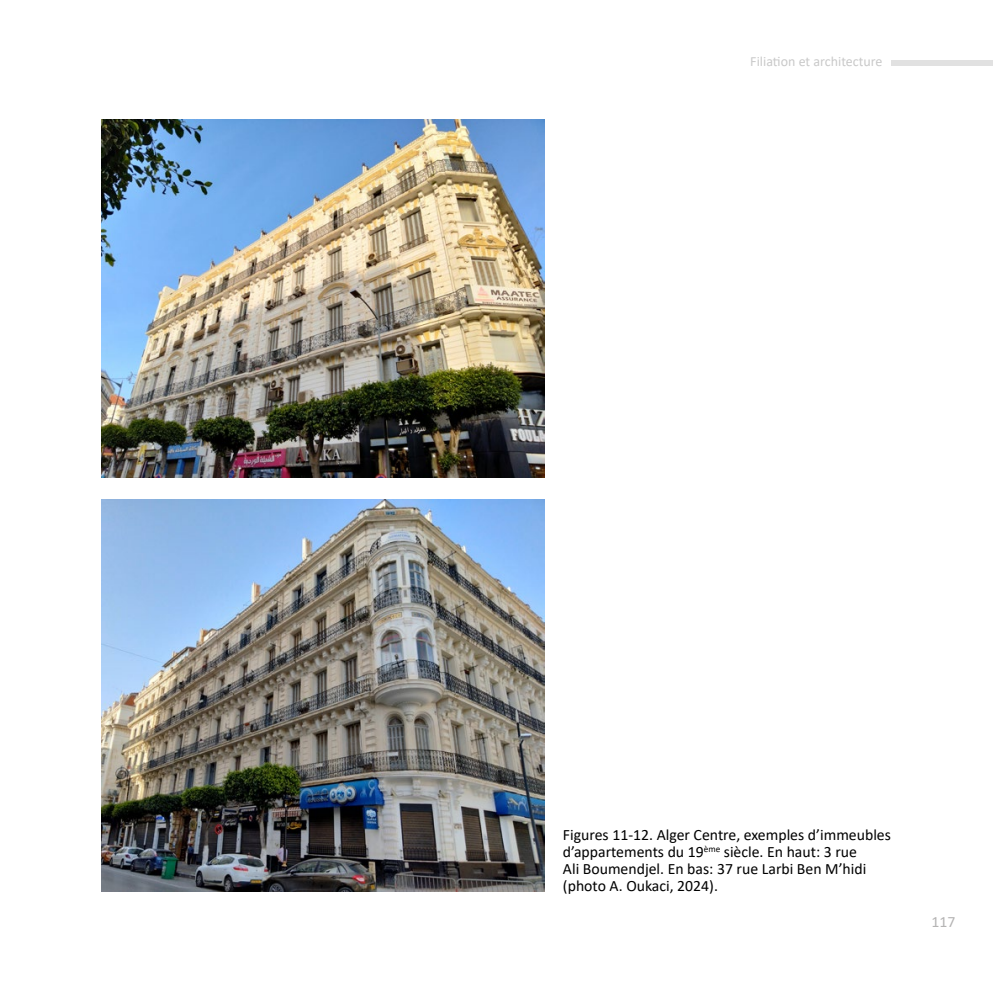
<style>
.page{position:relative;width:993px;height:993px;background:#fff}
.page>*{position:absolute;margin:0;border:0;box-sizing:border-box;transform-origin:0 0}
.t1{font:15.75px/17.2px "Calibri";color:#000}
.t2{font:15.75px "Calibri";color:#b5b4b4}
.t3{font:14px "Calibri";color:#c9c9c9}
</style>
<div class="page">
<div style="left:890px;top:61px;width:102px;height:5px;background:#e1e1e1"></div>
<img style="left:102px;top:119px;width:442px;height:358px">
<img style="left:102px;top:499px;width:442px;height:391px">
<p class="t3" style="left:750px;top:52px;width:134px">Filiation et architecture</p>
<p class="t1" style="left:562px;top:825px;width:329px">Figures 11-12. Alger Centre, exemples d’immeubles d’appartements du 19<sup>ème</sup> siècle. En haut: 3 rue<br>Ali Boumendjel. En bas: 37 rue Larbi Ben M’hidi (photo A. Oukaci, 2024).</p>
<p class="t2" style="left:931px;top:910px;width:25px">117</p>
</div>
